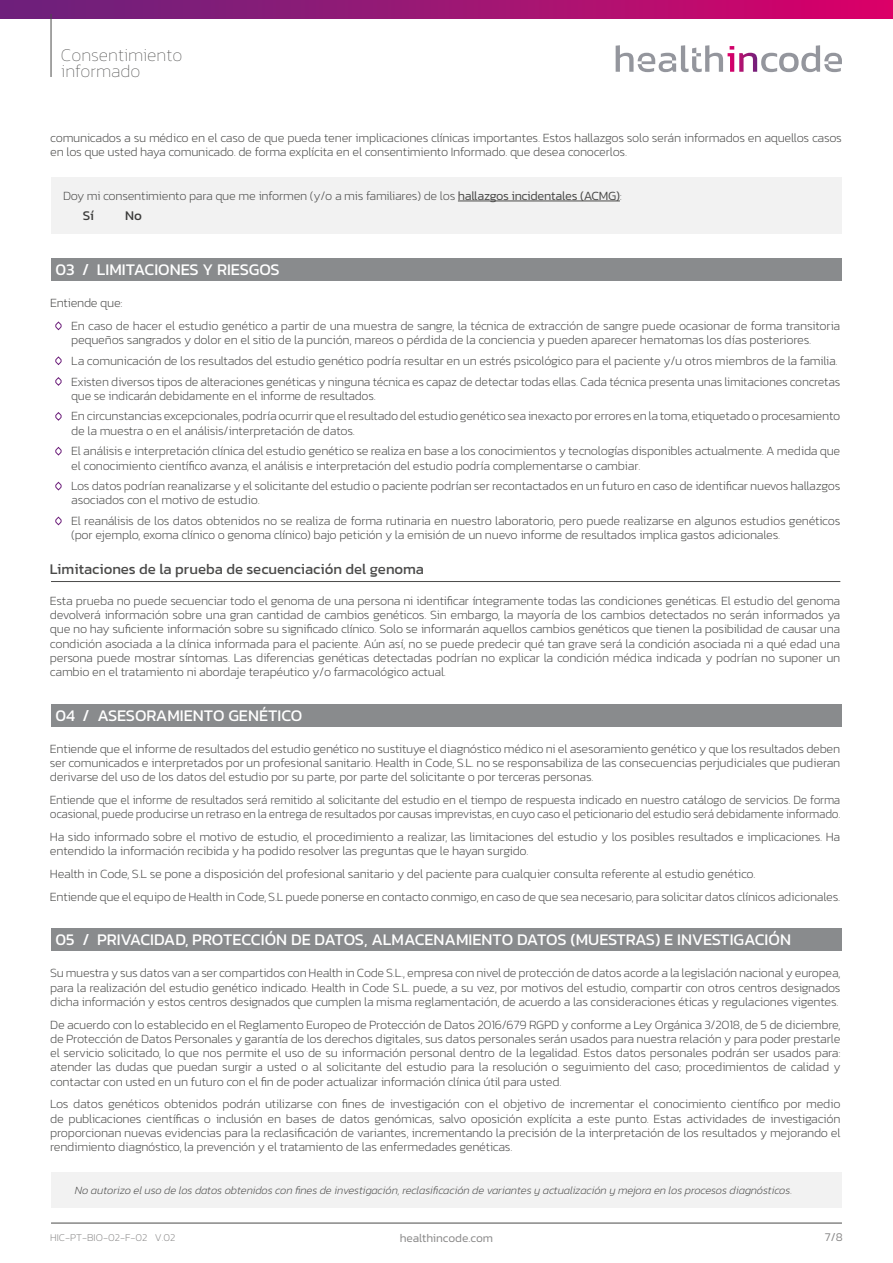
<style>
.page{position:relative;width:893px;height:1263px;background:#fff}
.page>*{position:absolute;margin:0;border:0;box-sizing:border-box;transform-origin:0 0}
.t1{font:100 18px/16.5px "Kanit";color:#4a4a49}
.t2{font:16.5px "Kanit";color:#fff}
.t3{font:15px "Kanit";color:#4a4a49}
.t4{font:13.5px "Kanit";color:#3c3c3b}
.t5{font:200 12.75px/14.2px "Kanit";letter-spacing:-.02em;color:#4a4a49}
.t6{font:200 12.75px/14.2px "Kanit";letter-spacing:-.02em;color:#4a4a49;scale:.95 1}
.t7{font:300 12px "Kanit";color:#898888}
.t8{font:italic 200 11.25px "Kanit";letter-spacing:-.01em;color:#4a4a49}
.t9{font:200 10.5px "Kanit";color:#898888}
.s1{font-weight:300}
</style>
<div class="page">
<div style="left:0;top:0;width:893px;height:19px;background:linear-gradient(to right,#66257d,#d80369)"></div>
<hr style="left:51px;top:1223px;width:791px;height:1px;background:#4a4a49">
<svg style="left:616px;top:45px;width:226px;height:27px"></svg>
<hr style="left:51px;top:14px;width:1px;height:63px;background:#4a4a49">
<div style="left:51px;top:178px;width:791px;height:56px;background:#f2f2f2"></div>
<div style="left:51px;top:1172px;width:791px;height:35px;background:#f2f2f2"></div>
<div style="left:51px;top:704px;width:791px;height:22px;background:#898b8d"></div>
<div style="left:51px;top:259px;width:791px;height:22px;background:#898b8d"></div>
<div style="left:51px;top:929px;width:791px;height:22px;background:#898b8d"></div>
<svg style="left:55px;top:321px;width:7px;height:10px"></svg>
<svg style="left:55px;top:356px;width:7px;height:9px"></svg>
<svg style="left:55px;top:377px;width:7px;height:9px"></svg>
<svg style="left:55px;top:412px;width:7px;height:9px"></svg>
<svg style="left:55px;top:446px;width:7px;height:10px"></svg>
<svg style="left:55px;top:481px;width:7px;height:10px"></svg>
<svg style="left:55px;top:516px;width:7px;height:10px"></svg>
<hr style="left:51px;top:581px;width:789px;height:1px;background:#4a4a49">
<hr style="left:458px;top:201px;width:162px;height:1px;background:#4a4a49">
<h1 class="t1" style="left:61px;top:47px;width:123px">Consentimiento informado</h1>
<p class="t5" style="left:50px;top:131px;width:793px">comunicados a su médico en el caso de que pueda tener implicaciones clínicas importantes. Estos hallazgos solo serán informados en aquellos casos en los que usted haya comunicado. de forma explícita en el consentimiento Informado. que desea conocerlos.</p>
<p class="t5" style="left:63px;top:188px;width:560px">Doy mi consentimiento para que me informen (y/o a mis familiares) de los <span class="s1">hallazgos incidentales (ACMG)</span>:</p>
<p class="t4" style="left:83px;top:206px;width:13px">Sí</p>
<p class="t4" style="left:125px;top:206px;width:18px">No</p>
<p class="t2" style="left:55px;top:258px;width:226px">03 / LIMITACIONES Y RIESGOS</p>
<p class="t5" style="left:71px;top:292px;width:771px;line-height:22.8px;text-indent:-21px">Entiende que:<br>En caso de hacer el estudio genético a partir de una muestra de sangre, la técnica de extracción de sangre puede ocasionar de forma transitoria</p>
<p class="t5" style="left:71px;top:330px;width:771px;line-height:20.5px">pequeños sangrados y dolor en el sitio de la punción, mareos o pérdida de la conciencia y pueden aparecer hematomas los días posteriores.<br>La comunicación de los resultados del estudio genético podría resultar en un estrés psicológico para el paciente y/u otros miembros de la familia.<br>Existen diversos tipos de alteraciones genéticas y ninguna técnica es capaz de detectar todas ellas. Cada técnica presenta unas limitaciones concretas</p>
<p class="t5" style="left:71px;top:385px;width:771px;line-height:20.5px">que se indicarán debidamente en el informe de resultados.<br>En circunstancias excepcionales, podría ocurrir que el resultado del estudio genético sea inexacto por errores en la toma, etiquetado o procesamiento</p>
<p class="t5" style="left:71px;top:420px;width:771px;line-height:20.7px">de la muestra o en el análisis/interpretación de datos.<br>El análisis e interpretación clínica del estudio genético se realiza en base a los conocimientos y tecnologías disponibles actualmente. A medida que</p>
<p class="t5" style="left:71px;top:455px;width:771px;line-height:20.7px">el conocimiento científico avanza, el análisis e interpretación del estudio podría complementarse o cambiar.<br>Los datos podrían reanalizarse y el solicitante del estudio o paciente podrían ser recontactados en un futuro en caso de identificar nuevos hallazgos</p>
<p class="t5" style="left:71px;top:490px;width:771px;line-height:20.7px">asociados con el motivo de estudio.<br>El reanálisis de los datos obtenidos no se realiza de forma rutinaria en nuestro laboratorio, pero puede realizarse en algunos estudios genéticos</p>
<p class="t5" style="left:71px;top:528px;width:710px">(por ejemplo, exoma clínico o genoma clínico) bajo petición y la emisión de un nuevo informe de resultados implica gastos adicionales.</p>
<p class="t3" style="left:50px;top:558px;width:376px">Limitaciones de la prueba de secuenciación del genoma</p>
<p class="t5" style="left:50px;top:593px;width:792px;text-align:justify">Esta prueba no puede secuenciar todo el genoma de una persona ni identificar íntegramente todas las condiciones genéticas. El estudio del genoma devolverá información sobre una gran cantidad de cambios genéticos. Sin embargo, la mayoría de los cambios detectados no serán informados ya que no hay suficiente información sobre su significado clínico. Solo se informarán aquellos cambios genéticos que tienen la posibilidad de causar una condición asociada a la clínica informada para el paciente. Aún así, no se puede predecir qué tan grave será la condición asociada ni a qué edad una persona puede mostrar síntomas. Las diferencias genéticas detectadas podrían no explicar la condición médica indicada y podrían no suponer un cambio en el tratamiento ni abordaje terapéutico y/o farmacológico actual.</p>
<p class="t2" style="left:55px;top:703px;width:248px">04 / ASESORAMIENTO GENÉTICO</p>
<p class="t5" style="left:50px;top:741px;width:792px;text-align:justify">Entiende que el informe de resultados del estudio genético no sustituye el diagnóstico médico ni el asesoramiento genético y que los resultados deben ser comunicados e interpretados por un profesional sanitario. Health in Code, S.L. no se responsabiliza de las consecuencias perjudiciales que pudieran derivarse del uso de los datos del estudio por su parte, por parte del solicitante o por terceras personas.</p>
<p class="t6" style="left:50px;top:793px;width:833px">Entiende que el informe de resultados será remitido al solicitante del estudio en el tiempo de respuesta indicado en nuestro catálogo de servicios. De forma ocasional, puede producirse un retraso en la entrega de resultados por causas imprevistas, en cuyo caso el peticionario del estudio será debidamente informado.</p>
<p class="t5" style="left:50px;top:830px;width:792px">Ha sido informado sobre el motivo de estudio, el procedimiento a realizar, las limitaciones del estudio y los posibles resultados e implicaciones. Ha entendido la información recibida y ha podido resolver las preguntas que le hayan surgido.</p>
<p class="t5" style="left:50px;top:862px;width:792px;line-height:22.8px">Health in Code, S.L se pone a disposición del profesional sanitario y del paciente para cualquier consulta referente al estudio genético.<br>Entiende que el equipo de Health in Code, S.L puede ponerse en contacto conmigo, en caso de que sea necesario, para solicitar datos clínicos adicionales.</p>
<p class="t2" style="left:56px;top:928px;width:737px">05 / PRIVACIDAD, PROTECCIÓN DE DATOS, ALMACENAMIENTO DATOS (MUESTRAS) E INVESTIGACIÓN</p>
<p class="t5" style="left:50px;top:966px;width:792px;text-align:justify">Su muestra y sus datos van a ser compartidos con Health in Code S.L., empresa con nivel de protección de datos acorde a la legislación nacional y europea, para la realización del estudio genético indicado. Health in Code S.L. puede, a su vez, por motivos del estudio, compartir con otros centros designados dicha información y estos centros designados que cumplen la misma reglamentación, de acuerdo a las consideraciones éticas y regulaciones vigentes.</p>
<p class="t5" style="left:50px;top:1017px;width:792px;text-align:justify">De acuerdo con lo establecido en el Reglamento Europeo de Protección de Datos 2016/679 RGPD y conforme a Ley Orgánica 3/2018, de 5 de diciembre, de Protección de Datos Personales y garantía de los derechos digitales, sus datos personales serán usados para nuestra relación y para poder prestarle el servicio solicitado, lo que nos permite el uso de su información personal dentro de la legalidad. Estos datos personales podrán ser usados para: atender las dudas que puedan surgir a usted o al solicitante del estudio para la resolución o seguimiento del caso; procedimientos de calidad y contactar con usted en un futuro con el fin de poder actualizar información clínica útil para usted.</p>
<p class="t5" style="left:50px;top:1097px;width:792px;text-align:justify">Los datos genéticos obtenidos podrán utilizarse con fines de investigación con el objetivo de incrementar el conocimiento científico por medio de publicaciones científicas o inclusión en bases de datos genómicas, salvo oposición explícita a este punto. Estas actividades de investigación proporcionan nuevas evidencias para la reclasificación de variantes, incrementando la precisión de la interpretación de los resultados y mejorando el rendimiento diagnóstico, la prevención y el tratamiento de las enfermedades genéticas.</p>
<p class="t8" style="left:75px;top:1182px;width:719px">No autorizo el uso de los datos obtenidos con fines de investigación, reclasificación de variantes y actualización y mejora en los procesos diagnósticos.</p>
<p class="t9" style="left:50px;top:1231px;width:127px">HIC-PT-BIO-02-F-02 V.02</p>
<p class="t7" style="left:825px;top:1229px;width:19px">7/8</p>
<p class="t7" style="left:400px;top:1229px;width:95px">healthincode.com</p>
</div>
